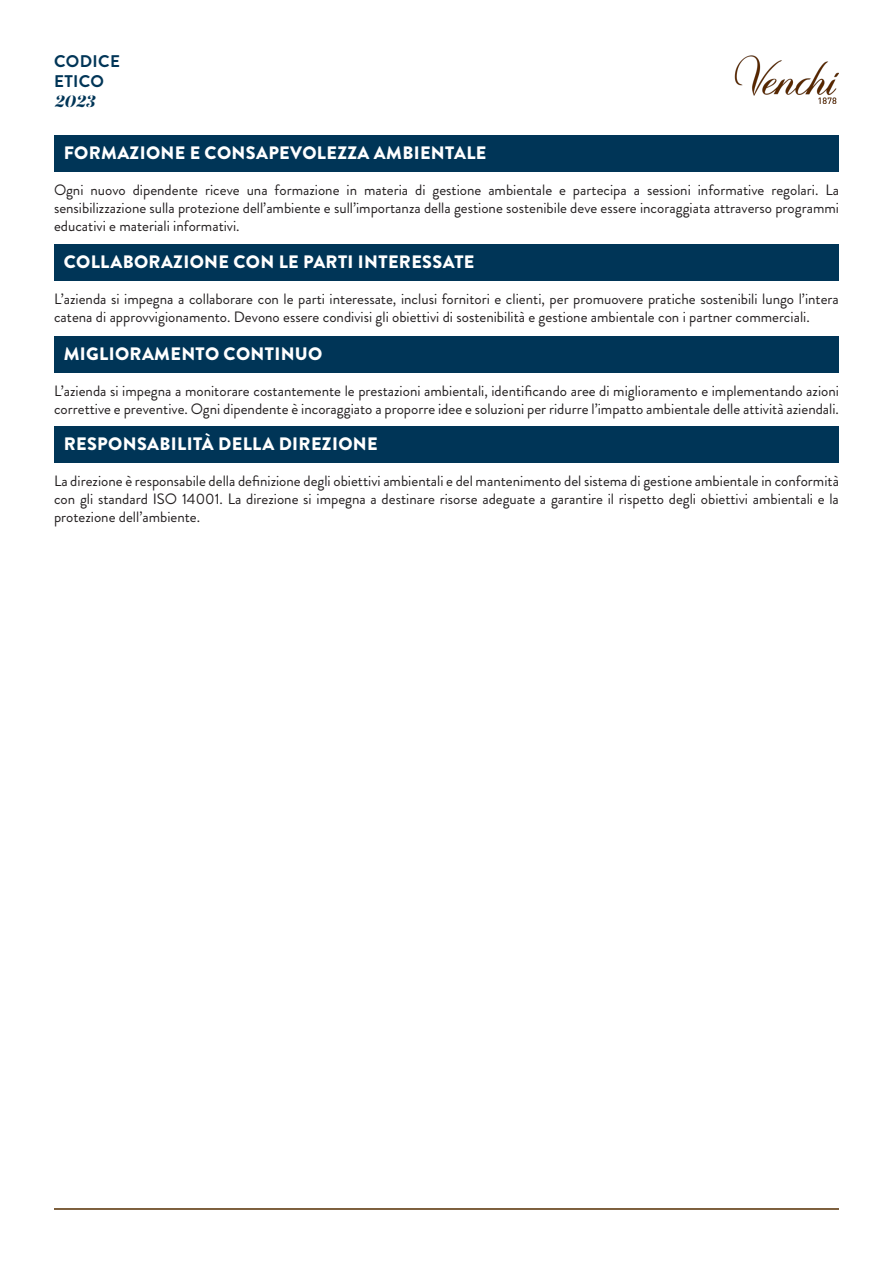
<style>
.page{position:relative;width:893px;height:1263px;background:#fff}
.page>*{position:absolute;margin:0;border:0;box-sizing:border-box;transform-origin:0 0}
.t1{font:900 18px "Brandon Grotesque";letter-spacing:.02em;color:#fff}
.t2{font:700 16.8px "Brandon Grotesque";letter-spacing:.02em;color:#003557}
.t3{font:italic 900 16.8px "Gabriela Stencil";color:#003557}
.t4{font:15px/18px "Brandon Grotesque";color:#231f20}
</style>
<div class="page">
<img style="left:735px;top:55px;width:104px;height:48px">
<hr style="left:54px;top:1208px;width:785px;height:2px;background:#542d00">
<div style="left:54px;top:336px;width:785px;height:36px;background:#003557"></div>
<div style="left:54px;top:427px;width:785px;height:36px;background:#003557"></div>
<div style="left:54px;top:135px;width:785px;height:36px;background:#003557"></div>
<div style="left:54px;top:244px;width:785px;height:37px;background:#003557"></div>
<p class="t2" style="left:54px;top:49px;width:67px">CODICE</p>
<p class="t2" style="left:54px;top:70px;width:52px">ETICO</p>
<p class="t3" style="left:54px;top:91px;width:43px">2023</p>
<p class="t1" style="left:64px;top:140px;width:424px">FORMAZIONE E CONSAPEVOLEZZA AMBIENTALE</p>
<p class="t4" style="left:54px;top:181px;width:786px;text-align:justify">Ogni nuovo dipendente riceve una formazione in materia di gestione ambientale e partecipa a sessioni informative regolari. La sensibilizzazione sulla protezione dell’ambiente e sull’importanza della gestione sostenibile deve essere incoraggiata attraverso programmi educativi e materiali informativi.</p>
<p class="t1" style="left:64px;top:249px;width:412px">COLLABORAZIONE CON LE PARTI INTERESSATE</p>
<p class="t4" style="left:54px;top:290px;width:786px">L’azienda si impegna a collaborare con le parti interessate, inclusi fornitori e clienti, per promuovere pratiche sostenibili lungo l’intera catena di approvvigionamento. Devono essere condivisi gli obiettivi di sostenibilità e gestione ambientale con i partner commerciali.</p>
<p class="t1" style="left:64px;top:341px;width:260px">MIGLIORAMENTO CONTINUO</p>
<p class="t4" style="left:54px;top:382px;width:786px">L’azienda si impegna a monitorare costantemente le prestazioni ambientali, identificando aree di miglioramento e implementando azioni correttive e preventive. Ogni dipendente è incoraggiato a proporre idee e soluzioni per ridurre l’impatto ambientale delle attività aziendali.</p>
<p class="t1" style="left:64px;top:431px;width:316px">RESPONSABILITÀ DELLA DIREZIONE</p>
<p class="t4" style="left:54px;top:472px;width:786px;text-align:justify">La direzione è responsabile della definizione degli obiettivi ambientali e del mantenimento del sistema di gestione ambientale in conformità con gli standard ISO 14001. La direzione si impegna a destinare risorse adeguate a garantire il rispetto degli obiettivi ambientali e la protezione dell’ambiente.</p>
</div>
